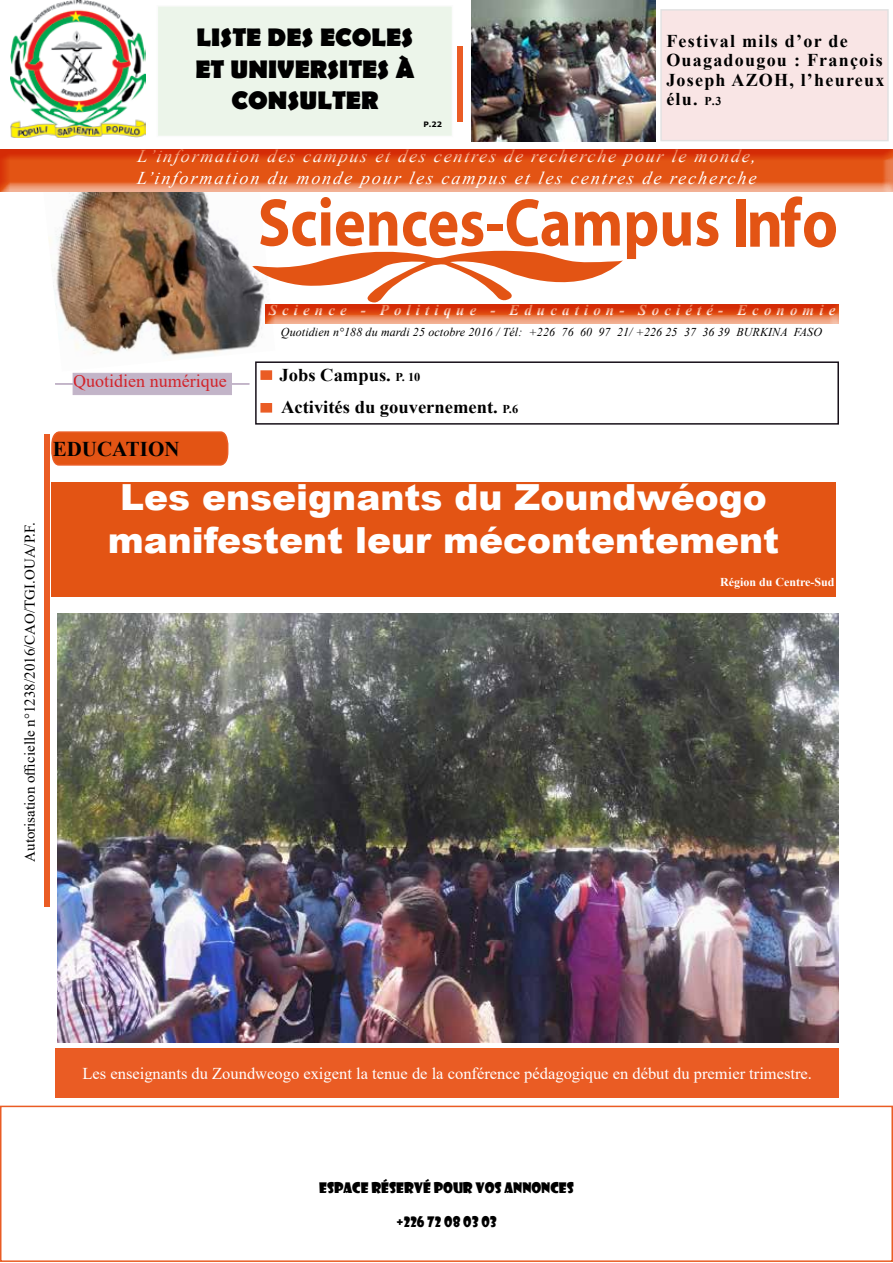
<style>
.page{position:relative;width:893px;height:1263px;background:#fff}
.page>*{position:absolute;margin:0;border:0;box-sizing:border-box;transform-origin:0 0}
.t1{font:900 36px/43.2px "Arial";color:#fff;text-align:center}
.t2{font:700 25.5px/31.5px "Berlin Sans FB";color:#000;text-align:center}
.t3{font:700 21px "Times New Roman";color:#000}
.t4{font:italic 18px/21.6px "Times New Roman";letter-spacing:.1em;color:#fff}
.t5{font:700 18px/19.5px "Times New Roman";letter-spacing:.07em;color:#000}
.t6{font:700 18px/32.7px "Times New Roman";color:#000}
.t7{font:18px "Times New Roman";color:#d2232a}
.t8{font:16.5px "Times New Roman";color:#fff}
.t9{font:15px "Times New Roman";color:#000}
.t10{font:italic 700 15px "Times New Roman";letter-spacing:.34em;color:#fff}
.t11{font:14.25px "Showcard Gothic";color:#000}
.t12{font:italic 12px "Times New Roman";letter-spacing:.01em;color:#000}
.t13{font:700 12px "Times New Roman";color:#fff}
.t14{font:700 7.5px "Verdana";color:#000}
.s1{font-size:12px}
</style>
<div class="page">
<div style="left:255px;top:361px;width:584px;height:64px;background:#fff;border:2px solid #171019"></div>
<img style="left:48px;top:193px;width:227px;height:178px">
<svg style="left:252px;top:197px;width:405px;height:107px"></svg>
<svg style="left:663px;top:212px;width:55px;height:34px"></svg>
<div style="left:736px;top:200px;width:9px;height:47px;background:#e35414"></div>
<svg style="left:750px;top:196px;width:86px;height:51px"></svg>
<div style="left:0;top:143px;width:893px;height:49px;background:#ea5c24;opacity:.75"></div>
<div style="left:259px;top:298px;width:588px;height:28px;background:#ea5c24;opacity:.75"></div>
<svg style="left:55px;top:373px;width:195px;height:22px"></svg>
<div style="left:45px;top:434px;width:5px;height:472px;background:#ea5c24"></div>
<div style="left:457px;top:47px;width:6px;height:75px;background:#ea5c24"></div>
<div style="left:260px;top:370px;width:12px;height:10px;background:#ea5c24;border:2px solid #ea5c24"></div>
<div style="left:157px;top:5px;width:296px;height:132px;background:#ecf5ea;border:2px solid #dcddde"></div>
<div style="left:660px;top:9px;width:229px;height:132px;background:#f9e5e5"></div>
<div style="left:260px;top:403px;width:12px;height:10px;background:#ea5c24;border:2px solid #ea5c24"></div>
<div style="left:0;top:1106px;width:893px;height:156px;border:2px solid #ea5c24"></div>
<img style="left:10px;top:1px;width:135px;height:136px">
<div style="left:56px;top:1048px;width:783px;height:49px;background:#ea5c24"></div>
<svg style="left:51px;top:431px;width:178px;height:35px;background:#e45b1e"></svg>
<img style="left:472px;top:0;width:183px;height:141px">
<img style="left:57px;top:613px;width:782px;height:429px">
<div style="left:51px;top:482px;width:785px;height:115px;background:#e35414"></div>
<h2 class="t2" style="left:195px;top:23px;width:221px">LISTE DES ECOLES<br>ET UNIVERSITES à<br>CONSULTER</h2>
<p class="t14" style="left:423px;top:119px;width:20px">P.22</p>
<p class="t5" style="left:666px;top:30px;width:220px">Festival mils d’or de<br>Ouagadougou : François<br>Joseph AZOH, l’heureux élu. <span class="s1">P.3</span></p>
<p class="t4" style="left:137px;top:145px;width:623px">L’information des campus et des centres de recherche pour le monde,<br>L’information du monde pour les campus et les centres de recherche</p>
<p class="t9" style="left:19px;top:862px;width:341px;rotate:-90deg">Autorisation officielle n°1238/2016/CAO/TGI.OUA/P.F.</p>
<p class="t7" style="left:73px;top:369px;width:155px">Quotidien numérique</p>
<p class="t10" style="left:269px;top:299px;width:568px">Science - Politique - Education- Société- Economie</p>
<p class="t12" style="left:281px;top:323px;width:543px">Quotidien n°188 du mardi 25 octobre 2016 / Tél: +226 76 60 97 21/ +226 25 37 36 39 BURKINA FASO</p>
<p class="t6" style="left:280px;top:358px;width:240px">Jobs Campus. <span class="s1">P. 10<br></span>Activités du gouvernement. <span class="s1">P.6</span></p>
<p class="t3" style="left:53px;top:433px;width:128px">EDUCATION</p>
<h1 class="t1" style="left:108px;top:474px;width:673px">Les enseignants du Zoundwéogo manifestent leur mécontentement</h1>
<p class="t13" style="left:720px;top:573px;width:116px">Région du Centre-Sud</p>
<p class="t8" style="left:83px;top:1061px;width:731px">Les enseignants du Zoundweogo exigent la tenue de la conférence pédagogique en début du premier trimestre.</p>
<p class="t11" style="left:319px;top:1178px;width:256px">ESPACE RÉSERVÉ POUR VOS ANNONCES</p>
<p class="t11" style="left:396px;top:1212px;width:102px">+226 72 08 03 03</p>
</div>
